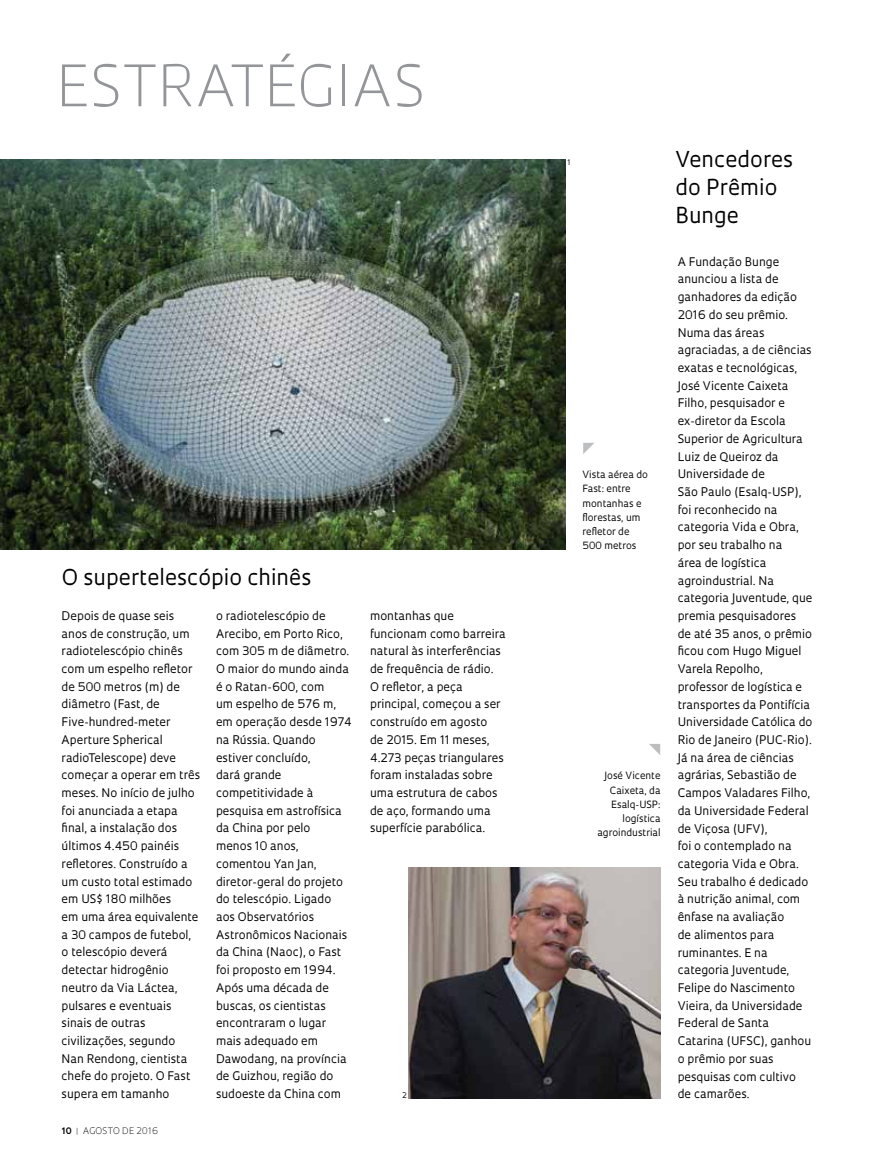
<style>
.page{position:relative;width:885px;height:1169px;background:#fff}
.page>*{position:absolute;margin:0;border:0;box-sizing:border-box;transform-origin:0 0}
.t1{font:300 55.5px "Oculum";letter-spacing:.01em;color:#939598}
.t2{font:21.3px/28px "Oculum";color:#000}
.t3{font:11.55px/17.7px "Oculum";color:#000}
.t4{font:9.75px/14.1px "Oculum";color:#000}
.t5{font:300 8.7px "Oculum";letter-spacing:.01em;color:#000}
.t6{font:7.5px "Oculum";color:#000}
.s1{font-weight:700}
.s2{font-weight:700;color:#939598}
</style>
<div class="page">
<img style="left:0;top:159px;width:565px;height:390px">
<svg style="left:649px;top:744px;width:11px;height:11px"></svg>
<img style="left:409px;top:868px;width:251px;height:230px">
<svg style="left:583px;top:443px;width:11px;height:11px"></svg>
<h1 class="t1" style="left:57px;top:48px;width:370px">ESTRATÉGIAS</h1>
<h2 class="t2" style="left:62px;top:562px;width:251px">O supertelescópio chinês</h2>
<p class="t3" style="left:216px;top:606px;width:137px">o radiotelescópio de<br>Arecibo, em Porto Rico, com 305 m de diâmetro.<br>O maior do mundo ainda é o Ratan-600, com<br>um espelho de 576 m, em operação desde 1974 na Rússia. Quando estiver concluído,<br>dará grande competitividade à pesquisa em astrofísica da China por pelo<br>menos 10 anos, comentou Yan Jan, diretor-geral do projeto do telescópio. Ligado aos Observatórios<br>Astronômicos Nacionais da China (Naoc), o Fast foi proposto em 1994.<br>Após uma década de buscas, os cientistas encontraram o lugar mais adequado em<br>Dawodang, na província de Guizhou, região do sudoeste da China com</p>
<p class="t3" style="left:62px;top:606px;width:140px">Depois de quase seis anos de construção, um radiotelescópio chinês com um espelho refletor de 500 metros (m) de diâmetro (Fast, de<br>Five-hundred-meter<br>Aperture Spherical radioTelescope) deve começar a operar em três meses. No início de julho foi anunciada a etapa final, a instalação dos últimos 4.450 painéis refletores. Construído a um custo total estimado em US$ 180 milhões<br>em uma área equivalente a 30 campos de futebol, o telescópio deverá detectar hidrogênio neutro da Via Láctea, pulsares e eventuais sinais de outras civilizações, segundo<br>Nan Rendong, cientista chefe do projeto. O Fast supera em tamanho</p>
<p class="t5" style="left:62px;top:1124px;width:98px"><span class="s1">10</span> <span class="s2">|</span> AGOSTO DE 2016</p>
<p class="t3" style="left:370px;top:606px;width:137px">montanhas que funcionam como barreira natural às interferências de frequência de rádio.<br>O refletor, a peça principal, começou a ser construído em agosto<br>de 2015. Em 11 meses,<br>4.273 peças triangulares foram instaladas sobre uma estrutura de cabos de aço, formando uma superfície parabólica.</p>
<p class="t6" style="left:402px;top:1090px;width:6px">2</p>
<p class="t6" style="left:568px;top:158px;width:5px">1</p>
<p class="t4" style="left:582px;top:467px;width:67px">Vista aérea do<br>Fast: entre montanhas e florestas, um refletor de<br>500 metros</p>
<p class="t4" style="left:597px;top:768px;width:65px;text-align:right">José Vicente<br>Caixeta, da<br>Esalq-USP: logística agroindustrial</p>
<h2 class="t2" style="left:676px;top:145px;width:119px">Vencedores do Prêmio<br>Bunge</h2>
<p class="t3" style="left:678px;top:252px;width:136px">A Fundação Bunge anunciou a lista de ganhadores da edição<br>2016 do seu prêmio.<br>Numa das áreas agraciadas, a de ciências exatas e tecnológicas,<br>José Vicente Caixeta<br>Filho, pesquisador e ex-diretor da Escola<br>Superior de Agricultura<br>Luiz de Queiroz da<br>Universidade de<br>São Paulo (Esalq-USP), foi reconhecido na categoria Vida e Obra, por seu trabalho na<br>área de logística agroindustrial. Na categoria Juventude, que premia pesquisadores<br>de até 35 anos, o prêmio ficou com Hugo Miguel<br>Varela Repolho, professor de logística e transportes da Pontifícia<br>Universidade Católica do<br>Rio de Janeiro (PUC-Rio).<br>Já na área de ciências agrárias, Sebastião de<br>Campos Valadares Filho, da Universidade Federal de Viçosa (UFV),<br>foi o contemplado na categoria Vida e Obra.<br>Seu trabalho é dedicado à nutrição animal, com ênfase na avaliação<br>de alimentos para ruminantes. E na categoria Juventude,<br>Felipe do Nascimento<br>Vieira, da Universidade<br>Federal de Santa<br>Catarina (UFSC), ganhou o prêmio por suas pesquisas com cultivo<br>de camarões.</p>
</div>
